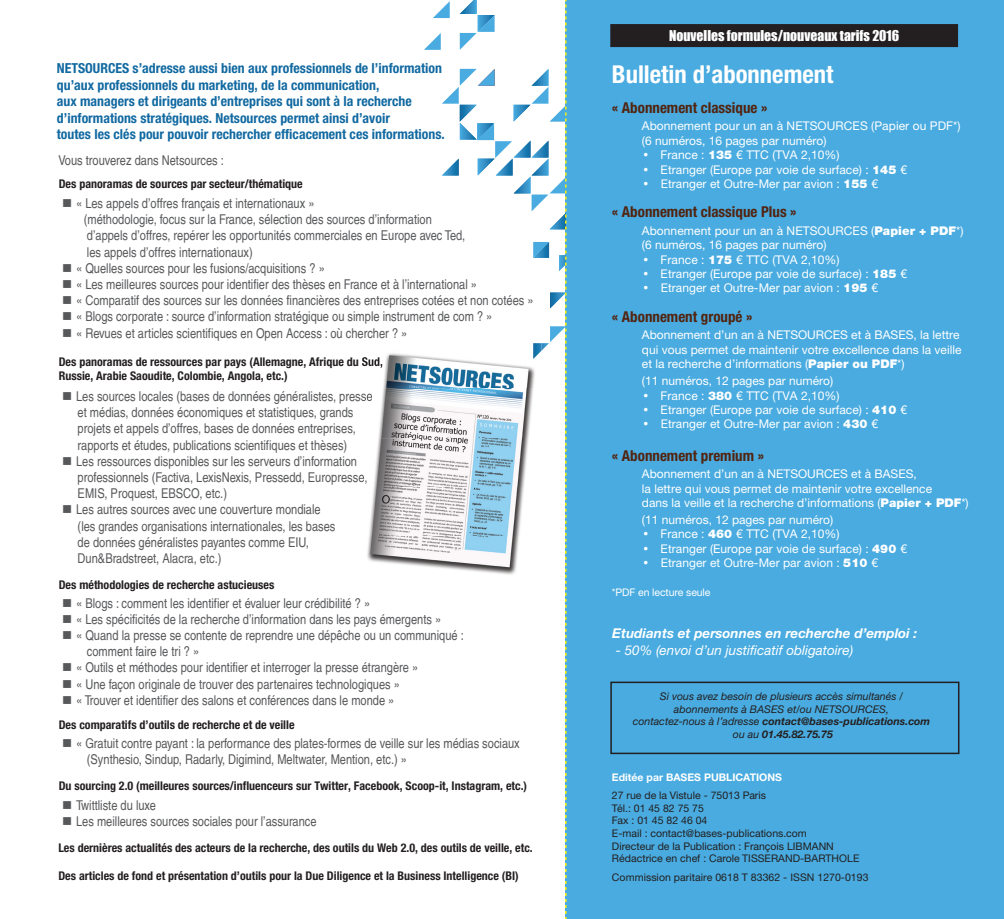
<style>
.page{position:relative;width:1004px;height:919px;background:#fff}
.page>*{position:absolute;margin:0;border:0;box-sizing:border-box;transform-origin:0 0}
.t1{font:700 condensed 24.6px "Helvetica Neue";color:#fff}
.t2{font:700 condensed 15px "Helvetica Neue";color:#522410}
.t3{font:700 condensed 13.8px/16.5px "Helvetica Neue";color:#1169a1}
.t4{font:13.65px "Impact";color:#fff}
.t5{font:condensed 13.5px/16.2px "Helvetica LT";color:#57585a}
.t6{font:italic 700 13.5px "Helvetica Neue";color:#fff}
.t7{font:italic 13.5px "Helvetica Neue";color:#fff}
.t8{font:12px/14.5px "Helvetica Neue LT Std";letter-spacing:.005em;color:#fff}
.t9{font:700 condensed 12px/14.4px "Helvetica Neue";color:#231f20}
.t10{font:12px/14.4px "Helvetica Neue";color:#fff}
.t11{font:italic 10.65px/12.8px "Helvetica Neue";color:#231f20;text-align:center}
.t12{font:10.5px/12.6px "Helvetica Neue";color:#231f20}
.t13{font:700 10.5px "Helvetica Neue";color:#fff}
.t14{font:10.5px "Helvetica Neue LT Std";letter-spacing:-.01em;color:#fff}
.s1{font-family:"Helvetica Neue";font-weight:900}
.s2{font-weight:900}
.s3{font-family:"Helvetica Neue LT Std"}
.s4{font-weight:700}
</style>
<div class="page">
<div style="left:566px;top:0;width:437px;height:918px;background:#49abe0"></div>
<svg style="left:424px;top:0;width:142px;height:918px"></svg>
<div style="left:610px;top:681px;width:349px;height:73px;border:2px solid #231f20"></div>
<div style="left:610px;top:24px;width:348px;height:23px;background:#231f20"></div>
<img style="left:367px;top:340px;width:174px;height:245px">
<img style="left:367px;top:340px;width:39px;height:1px">
<img style="left:362px;top:357px;width:21px;height:11px">
<svg style="left:360px;top:391px;width:12px;height:13px"></svg>
<svg style="left:360px;top:474px;width:7px;height:10px"></svg>
<img style="left:533px;top:343px;width:8px;height:16px">
<p class="t3" style="left:57px;top:60px;width:389px">NETSOURCES s’adresse aussi bien aux professionnels de l’information qu’aux professionnels du marketing, de la communication,<br>aux managers et dirigeants d’entreprises qui sont à la recherche d’informations stratégiques. Netsources permet ainsi d’avoir<br>toutes les clés pour pouvoir rechercher efficacement ces informations.</p>
<p class="t5" style="left:59px;top:152px;width:167px">Vous trouverez dans Netsources :</p>
<p class="t9" style="left:59px;top:176px;width:246px">Des panoramas de sources par secteur/thématique</p>
<p class="t5" style="left:84px;top:195px;width:383px;text-indent:-22px">■ « Les appels d’offres français et internationaux »<br>(méthodologie, focus sur la France, sélection des sources d’information d’appels d’offres, repérer les opportunités commerciales en Europe avec Ted, les appels d’offres internationaux)</p>
<p class="t5" style="left:62px;top:260px;width:264px">■ « Quelles sources pour les fusions/acquisitions ? »</p>
<p class="t5" style="left:62px;top:276px;width:416px">■ « Les meilleures sources pour identifier des thèses en France et à l’international »</p>
<p class="t5" style="left:62px;top:292px;width:473px">■ « Comparatif des sources sur les données financières des entreprises cotées et non cotées »</p>
<p class="t5" style="left:62px;top:308px;width:432px">■ « Blogs corporate : source d’information stratégique ou simple instrument de com ? »</p>
<p class="t5" style="left:62px;top:325px;width:346px">■ « Revues et articles scientifiques en Open Access : où chercher ? »</p>
<p class="t9" style="left:59px;top:354px;width:325px">Des panoramas de ressources par pays (Allemagne, Afrique du Sud,<br>Russie, Arabie Saoudite, Colombie, Angola, etc.)</p>
<p class="t5" style="left:78px;top:388px;width:296px;text-indent:-15px">■ Les sources locales (bases de données généralistes, presse et médias, données économiques et statistiques, grands projets et appels d’offres, bases de données entreprises, rapports et études, publications scientifiques et thèses)</p>
<p class="t5" style="left:78px;top:453px;width:291px;text-indent:-15px">■ Les ressources disponibles sur les serveurs d’information professionnels (Factiva, LexisNexis, Pressedd, Europresse,<br>EMIS, Proquest, EBSCO, etc.)</p>
<p class="t5" style="left:78px;top:501px;width:259px;text-indent:-15px">■ Les autres sources avec une couverture mondiale (les grandes organisations internationales, les bases de données généralistes payantes comme EIU, Dun&amp;Bradstreet, Alacra, etc.)</p>
<p class="t9" style="left:59px;top:577px;width:217px">Des méthodologies de recherche astucieuses</p>
<p class="t5" style="left:62px;top:594px;width:309px">■ « Blogs : comment les identifier et évaluer leur crédibilité ? »</p>
<p class="t5" style="left:62px;top:611px;width:380px">■ « Les spécificités de la recherche d’information dans les pays émergents »</p>
<p class="t5" style="left:87px;top:627px;width:378px;text-indent:-25px">■ « Quand la presse se contente de reprendre une dépêche ou un communiqué : comment faire le tri ? »</p>
<p class="t5" style="left:62px;top:659px;width:357px">■ « Outils et méthodes pour identifier et interroger la presse étrangère »</p>
<p class="t5" style="left:62px;top:675px;width:339px">■ « Une façon originale de trouver des partenaires technologiques »</p>
<p class="t5" style="left:62px;top:692px;width:334px">■ « Trouver et identifier des salons et conférences dans le monde »</p>
<p class="t9" style="left:59px;top:717px;width:237px">Des comparatifs d’outils de recherche et de veille</p>
<p class="t5" style="left:87px;top:734px;width:434px;text-indent:-25px">■ « Gratuit contre payant : la performance des plates-formes de veille sur les médias sociaux (Synthesio, Sindup, Radarly, Digimind, Meltwater, Mention, etc.) »</p>
<p class="t9" style="left:59px;top:778px;width:470px">Du sourcing 2.0 (meilleures sources/influenceurs sur Twitter, Facebook, Scoop-it, Instagram, etc.)</p>
<p class="t5" style="left:62px;top:797px;width:95px">■ Twittliste du luxe</p>
<p class="t5" style="left:62px;top:813px;width:256px">■ Les meilleures sources sociales pour l’assurance</p>
<p class="t9" style="left:58px;top:839px;width:476px">Les dernières actualités des acteurs de la recherche, des outils du Web 2.0, des outils de veille, etc.</p>
<p class="t9" style="left:58px;top:868px;width:462px">Des articles de fond et présentation d’outils pour la Due Diligence et la Business Intelligence (BI)</p>
<p class="t4" style="left:669px;top:25px;width:232px">Nouvelles formules/nouveaux tarifs 2016</p>
<h1 class="t1" style="left:612px;top:59px;width:223px">Bulletin d’abonnement</h1>
<p class="t2" style="left:612px;top:98px;width:157px">« Abonnement classique »</p>
<p class="t8" style="left:642px;top:118px;width:320px">Abonnement pour un an à NETSOURCES (Papier ou PDF*) (6 numéros, 16 pages par numéro)</p>
<p class="t8" style="left:643px;top:147px;width:198px">• France : <span class="s1">135</span> € TTC (TVA 2,10%)</p>
<p class="t8" style="left:643px;top:162px;width:265px">• Etranger (Europe par voie de surface) : <span class="s1">145</span> €</p>
<p class="t8" style="left:643px;top:176px;width:236px">• Etranger et Outre-Mer par avion : <span class="s1">155</span> €</p>
<p class="t2" style="left:612px;top:203px;width:186px">« Abonnement classique Plus »</p>
<p class="t8" style="left:642px;top:223px;width:323px">Abonnement pour un an à NETSOURCES (<span class="s1">Papier + PDF</span>*) (6 numéros, 16 pages par numéro)</p>
<p class="t8" style="left:643px;top:252px;width:198px">• France : <span class="s1">175</span> € TTC (TVA 2,10%)</p>
<p class="t8" style="left:643px;top:266px;width:265px">• Etranger (Europe par voie de surface) : <span class="s1">185</span> €</p>
<p class="t8" style="left:643px;top:280px;width:236px">• Etranger et Outre-Mer par avion : <span class="s1">195</span> €</p>
<p class="t2" style="left:612px;top:307px;width:142px">« Abonnement groupé »</p>
<p class="t10" style="left:642px;top:327px;width:321px">Abonnement d’un an à NETSOURCES et à BASES, la lettre qui vous permet de maintenir votre excellence dans la veille et la recherche d’informations (<span class="s2">Papier ou PDF</span><span class="s3">*)</span></p>
<p class="t10" style="left:642px;top:373px;width:193px">(11 numéros, 12 pages par numéro)</p>
<p class="t8" style="left:643px;top:388px;width:198px">• France : <span class="s1">380</span> € TTC (TVA 2,10%)</p>
<p class="t8" style="left:643px;top:402px;width:265px">• Etranger (Europe par voie de surface) : <span class="s1">410</span> €</p>
<p class="t8" style="left:643px;top:416px;width:236px">• Etranger et Outre-Mer par avion : <span class="s1">430</span> €</p>
<p class="t2" style="left:612px;top:446px;width:154px">« Abonnement premium »</p>
<p class="t10" style="left:642px;top:466px;width:328px">Abonnement d’un an à NETSOURCES et à BASES,<br>la lettre qui vous permet de maintenir votre excellence<br>dans la veille et la recherche d’informations (<span class="s2">Papier + PDF</span>*)</p>
<p class="t10" style="left:642px;top:512px;width:193px">(11 numéros, 12 pages par numéro)</p>
<p class="t8" style="left:643px;top:526px;width:198px">• France : <span class="s1">460</span> € TTC (TVA 2,10%)</p>
<p class="t8" style="left:643px;top:541px;width:265px">• Etranger (Europe par voie de surface) : <span class="s1">490</span> €</p>
<p class="t8" style="left:643px;top:555px;width:236px">• Etranger et Outre-Mer par avion : <span class="s1">510</span> €</p>
<p class="t14" style="left:612px;top:586px;width:100px">*PDF en lecture seule</p>
<p class="t6" style="left:612px;top:625px;width:307px">Etudiants et personnes en recherche d’emploi :</p>
<p class="t7" style="left:615px;top:641px;width:239px">- 50% (envoi d’un justificatif obligatoire)</p>
<p class="t11" style="left:632px;top:689px;width:299px">Si vous avez besoin de plusieurs accès simultanés / abonnements à BASES et/ou NETSOURCES,<br>contactez-nous à l’adresse <span class="s4">contact@bases-publications.com </span>ou au <span class="s4">01.45.82.75.75</span></p>
<p class="t13" style="left:612px;top:770px;width:171px">Editée par BASES PUBLICATIONS</p>
<p class="t12" style="left:612px;top:788px;width:249px">27 rue de la Vistule - 75013 Paris<br>Tél.: 01 45 82 75 75<br>Fax : 01 45 82 46 04<br>E-mail : contact@bases-publications.com<br>Directeur de la Publication : François LIBMANN Rédactrice en chef : Carole TISSERAND-BARTHOLE</p>
<p class="t12" style="left:612px;top:870px;width:258px">Commission paritaire 0618 T 83362 - ISSN 1270-0193</p>
</div>
